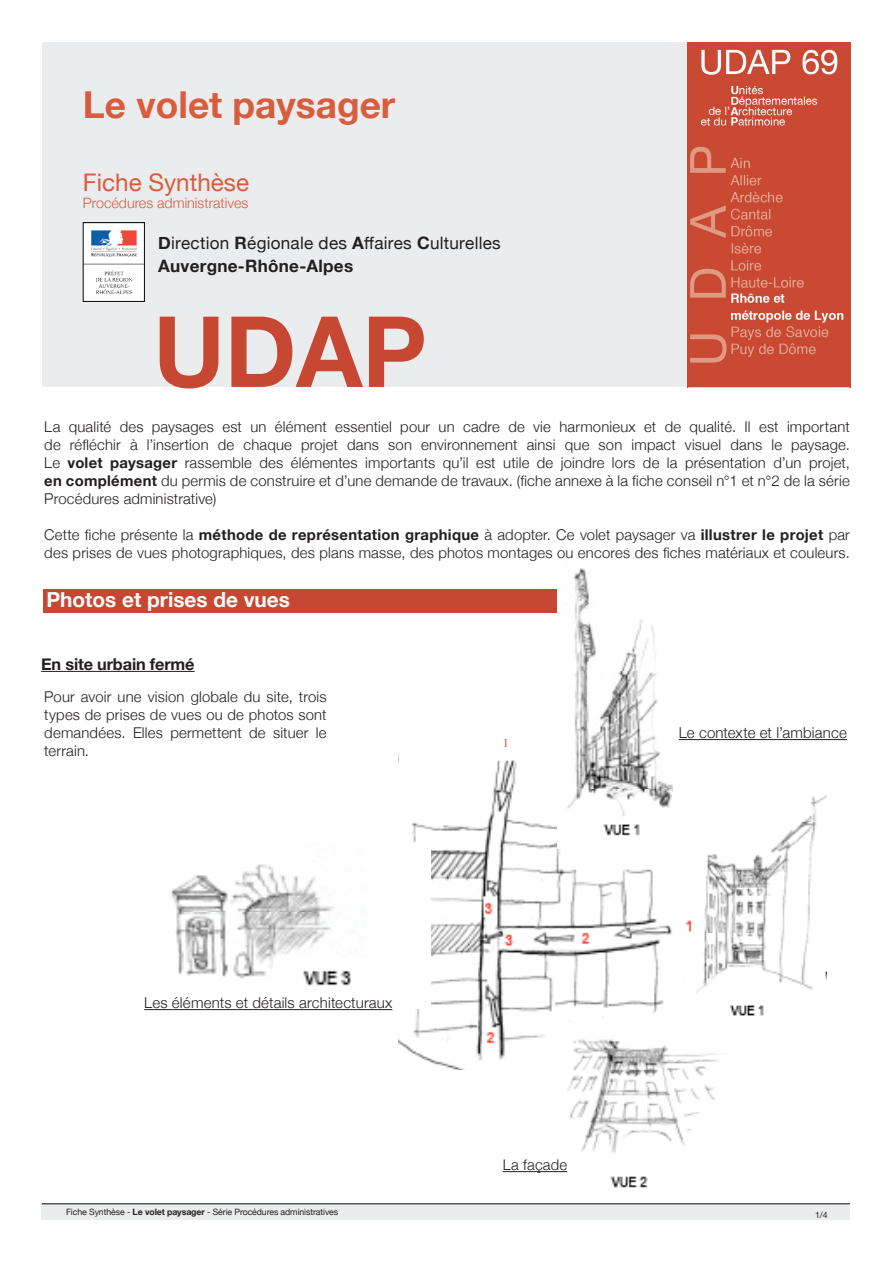
<style>
.page{position:relative;width:893px;height:1263px;background:#fff}
.page>*{position:absolute;margin:0;border:0;box-sizing:border-box;transform-origin:0 0}
.t1{font:700 98.4px "Helvetica Neue";color:#c64832}
.t2{font:700 37.05px "Helvetica Neue";color:#d75d3f}
.t3{font:24.3px "Helvetica Neue";color:#d75d3f}
.t4{font:700 20.85px "Helvetica Neue";color:#fcfcfc}
.t5{font:17.1px/22.8px "Helvetica Neue";letter-spacing:.015em;color:#231f20}
.t6{font:700 16.35px "Helvetica Neue";letter-spacing:-.01em;color:#231f20}
.t7{font:300 15px "Helvetica Neue";letter-spacing:.01em;color:#231f20}
.t8{font:300 14.85px/18px "Helvetica Neue";letter-spacing:.015em;color:#231f20;text-align:justify}
.t9{font:300 14.25px "Helvetica Neue";color:#d75d3f}
.t10{font:12px "Times New Roman";color:#c64832}
.t11{font:8.7px "Helvetica Neue";letter-spacing:-.01em;color:#231f20}
.s1{font-weight:700}
</style>
<div class="page">
<div style="left:42px;top:1204px;width:808px;height:16px;background:#ebeced"></div>
<hr style="left:42px;top:1203px;width:808px;height:1px;background:#040503">
<div style="left:43px;top:43px;width:807px;height:344px;background:#ebeced"></div>
<img style="left:85px;top:224px;width:58px;height:76px">
<div style="left:83px;top:222px;width:62px;height:80px;border:1px solid #040503"></div>
<img style="left:688px;top:43px;width:163px;height:344px">
<div style="left:43px;top:589px;width:517px;height:24px;background:#c64832"></div>
<hr style="left:41px;top:671px;width:154px;height:1px;background:#231f20">
<img style="left:399px;top:760px;width:293px;height:309px">
<div style="left:570px;top:759px;width:133px;height:84px;background:#fff"></div>
<img style="left:558px;top:568px;width:115px;height:280px">
<div style="left:600px;top:548px;width:32px;height:102px;background:#fff"></div>
<img style="left:696px;top:796px;width:131px;height:220px">
<svg style="left:694px;top:775px;width:59px;height:89px"></svg>
<img style="left:170px;top:843px;width:260px;height:165px">
<img style="left:556px;top:1018px;width:163px;height:170px">
<hr style="left:679px;top:739px;width:168px;height:1px;background:#231f20">
<hr style="left:144px;top:1009px;width:248px;height:1px;background:#231f20">
<hr style="left:503px;top:1171px;width:64px;height:1px;background:#231f20">
<h2 class="t2" style="left:83px;top:76px;width:314px">Le volet paysager</h2>
<h3 class="t3" style="left:83px;top:165px;width:168px">Fiche Synthèse</h3>
<p class="t9" style="left:83px;top:192px;width:167px">Procédures administratives</p>
<p class="t5" style="left:158px;top:233px;width:344px"><span class="s1">D</span>irection <span class="s1">R</span>égionale des <span class="s1">A</span>ffaires <span class="s1">C</span>ulturelles<br><span class="s1">Auvergne-Rhône-Alpes</span></p>
<h1 class="t1" style="left:153px;top:275px;width:275px">UDAP</h1>
<p class="t8" style="left:44px;top:417px;width:807px">La qualité des paysages est un élément essentiel pour un cadre de vie harmonieux et de qualité. Il est important de réfléchir à l’insertion de chaque projet dans son environnement ainsi que son impact visuel dans le paysage.<br>Le <span class="s1">volet paysager</span> rassemble des élémentes importants qu’il est utile de joindre lors de la présentation d’un projet, <span class="s1">en complément</span> du permis de construire et d’une demande de travaux. (fiche annexe à la fiche conseil n°1 et n°2 de la série Procédures administrative)</p>
<p class="t8" style="left:44px;top:525px;width:807px">Cette fiche présente la <span class="s1">méthode de représentation graphique</span> à adopter. Ce volet paysager va <span class="s1">illustrer le projet</span> par des prises de vues photographiques, des plans masse, des photos montages ou encores des fiches matériaux et couleurs.</p>
<h3 class="t4" style="left:46px;top:583px;width:245px">Photos et prises de vues</h3>
<p class="t6" style="left:41px;top:651px;width:155px">En site urbain fermé</p>
<p class="t8" style="left:44px;top:687px;width:284px">Pour avoir une vision globale du site, trois types de prises de vues ou de photos sont demandées. Elles permettent de situer le terrain.</p>
<p class="t7" style="left:144px;top:991px;width:250px">Les éléments et détails architecturaux</p>
<p class="t10" style="left:503px;top:735px;width:7px">1</p>
<p class="t8" style="left:503px;top:1155px;width:66px">La façade</p>
<p class="t7" style="left:679px;top:721px;width:170px">Le contexte et l’ambiance</p>
<p class="t11" style="left:66px;top:1206px;width:274px">Fiche Synthèse - <span class="s1">Le volet paysager</span> - Série Procédures administratives</p>
<p class="t11" style="left:815px;top:1208px;width:14px">1/4</p>
</div>
